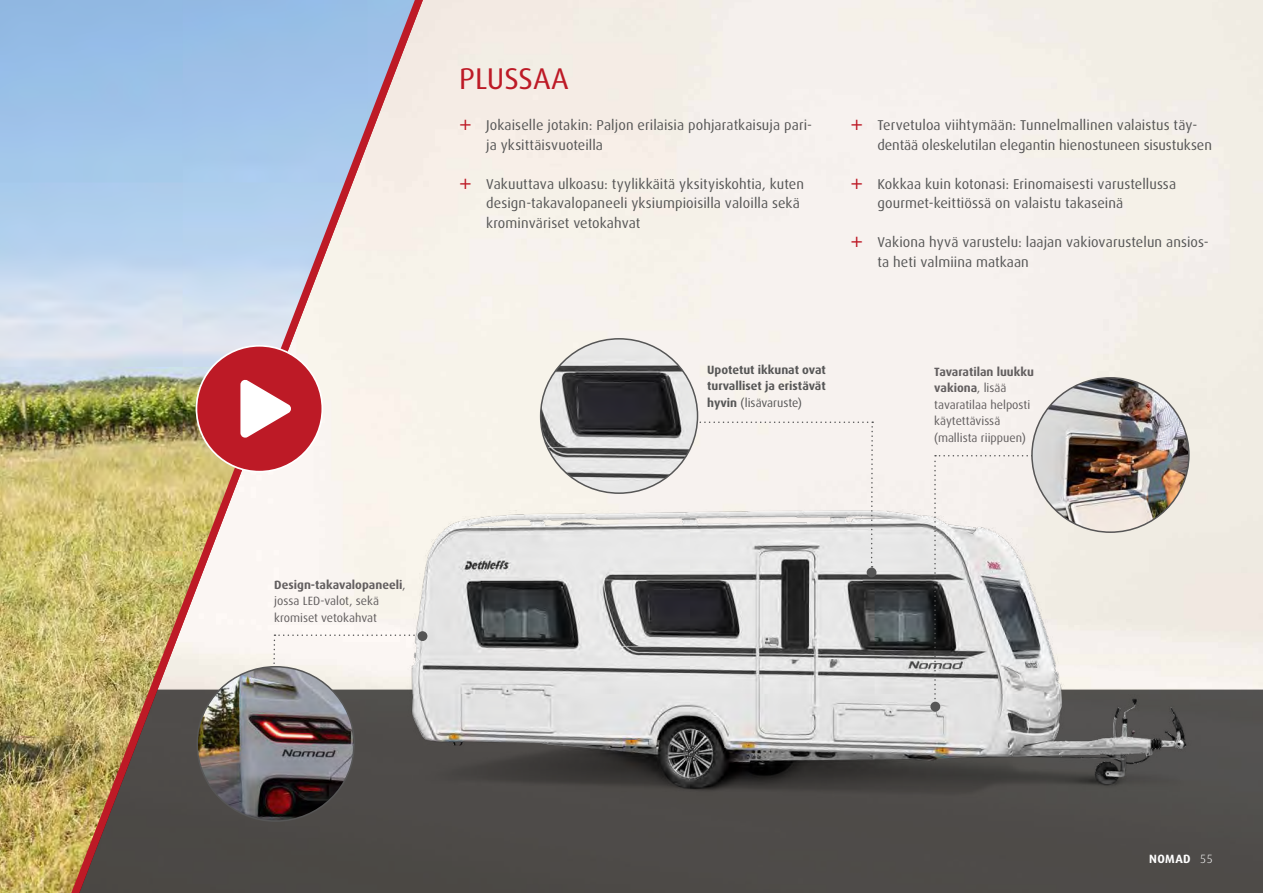
<style>
.page{position:relative;width:1263px;height:893px;background:#fff}
.page>*{position:absolute;margin:0;border:0;box-sizing:border-box;transform-origin:0 0}
.t1{font:30px "Dax Pro";color:#bd1a26}
.t2{font:14.25px/19.5px "Dax OT";letter-spacing:.005em;color:#565656}
.t3{font:12px/16.5px "Dax Pro";color:#625e5f}
.t4{font:700 12px/16.5px "Dax Pro";color:#565656;text-align:justify}
.t5{font:700 12px "Dax Pro";letter-spacing:.035em;color:#fff}
.s1{font-weight:700}
.s2{font-weight:400}
.s3{font-family:"Dax OT";font-weight:300}
</style>
<div class="page">
<div style="left:1234px;top:690px;width:29px;height:203px;background:#53514e"></div>
<img style="left:439px;top:325px;width:795px;height:568px">
<svg style="left:607px;top:421px;width:267px;height:147px"></svg>
<img style="left:541px;top:339px;width:156px;height:154px">
<div style="left:867px;top:568px;width:9px;height:9px;background:#565656;border-radius:50%"></div>
<div style="left:930px;top:702px;width:10px;height:9px;background:#565656;border-radius:50%"></div>
<svg style="left:934px;top:455px;width:149px;height:253px"></svg>
<img style="left:1032px;top:378px;width:157px;height:154px">
<img style="left:0;top:0;width:56px;height:893px">
<svg style="left:56px;top:0;width:383px;height:893px"></svg>
<div style="left:196px;top:346px;width:126px;height:126px;background:#bd1a26;border-radius:50%"></div>
<svg style="left:240px;top:380px;width:51px;height:58px"></svg>
<svg style="left:460px;top:120px;width:11px;height:10px"></svg>
<svg style="left:460px;top:178px;width:11px;height:11px"></svg>
<svg style="left:852px;top:120px;width:10px;height:10px"></svg>
<svg style="left:852px;top:178px;width:10px;height:11px"></svg>
<svg style="left:852px;top:237px;width:10px;height:10px"></svg>
<p class="t3" style="left:274px;top:576px;width:133px"><span class="s1">Design-takavalopaneeli</span>, jossa LED-valot, sekä kromiset vetokahvat</p>
<h1 class="t1" style="left:459px;top:59px;width:111px">PLUSSAA</h1>
<p class="t2" style="left:486px;top:116px;width:327px">Jokaiselle jotakin: Paljon erilaisia pohjaratkaisuja pari&shy;ja yksittäisvuoteilla</p>
<p class="t2" style="left:486px;top:174px;width:319px">Vakuuttava ulkoasu: tyylikkäitä yksityiskohtia, kuten design-takavalopaneeli yksiumpioisilla valoilla sekä krominväriset vetokahvat</p>
<p class="t4" style="left:707px;top:362px;width:120px">Upotetut ikkunat ovat turvalliset ja eristävät hyvin <span class="s2">(lisävaruste)</span></p>
<p class="t2" style="left:877px;top:116px;width:336px">Tervetuloa viihtymään: Tunnelmallinen valaistus täy&shy;dentää oleskelutilan elegantin hienostuneen sisustuksen</p>
<p class="t2" style="left:877px;top:174px;width:300px">Kokkaa kuin kotonasi: Erinomaisesti varustellussa gourmet-keittiössä on valaistu takaseinä</p>
<p class="t2" style="left:877px;top:233px;width:333px">Vakiona hyvä varustelu: laajan vakiovarustelun ansios&shy;ta heti valmiina matkaan</p>
<p class="t3" style="left:934px;top:363px;width:101px"><span class="s1">Tavaratilan luukku vakiona</span>, lisää tavaratilaa helposti käytettävissä (mallista riippuen)</p>
<p class="t5" style="left:1149px;top:851px;width:65px">NOMAD <span class="s3">55</span></p>
</div>
